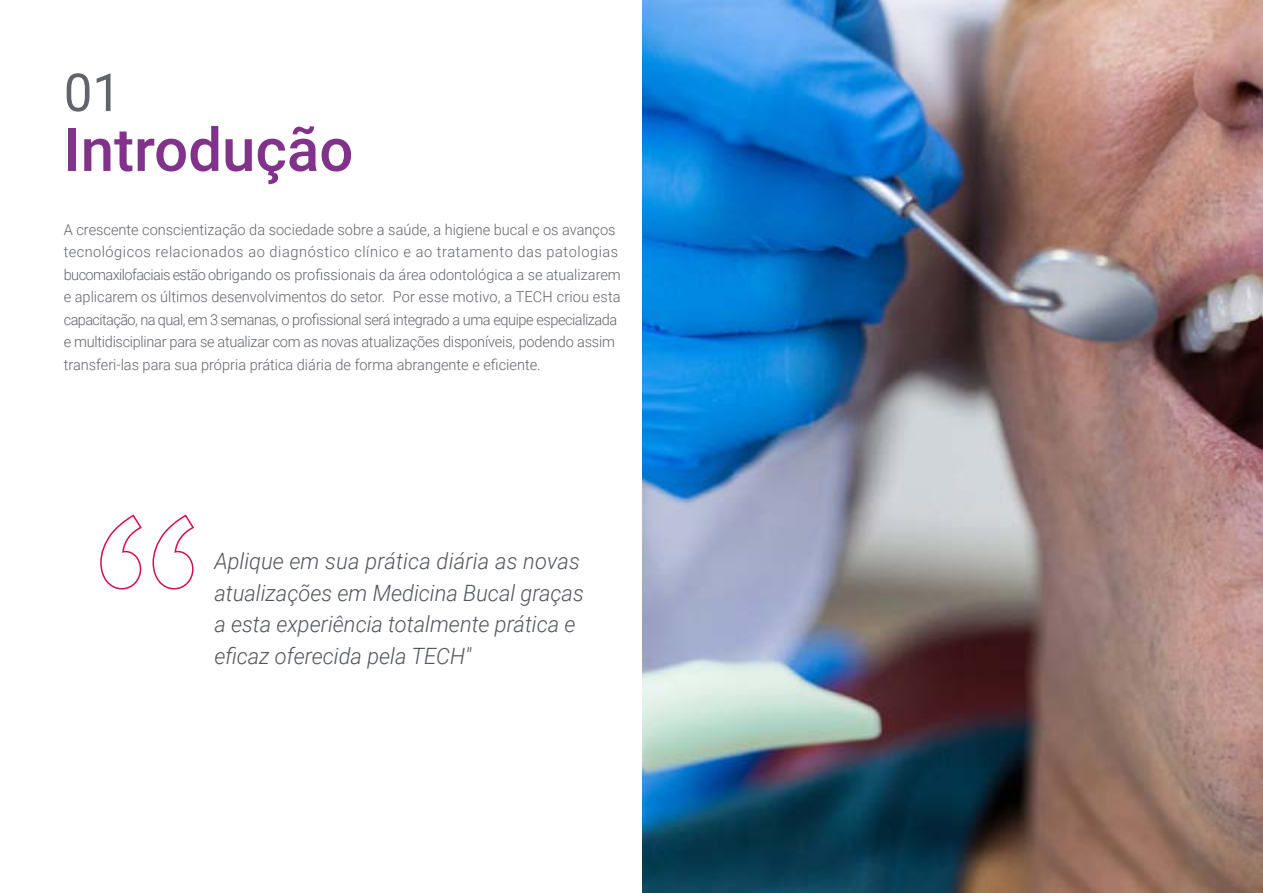
<style>
.page{position:relative;width:1263px;height:893px;background:#fff}
.page>*{position:absolute;margin:0;border:0;box-sizing:border-box;transform-origin:0 0}
.t1{font:500 60px "Roboto";color:#81328a}
.t2{font:52.5px "Roboto";color:#61646a}
.t3{font:italic 300 22.5px/31.5px "Roboto";color:#52555b}
.t4{font:300 15px/22.5px "Roboto";color:#61646a}
</style>
<div class="page">
<svg style="left:100px;top:514px;width:94px;height:76px"></svg>
<img style="left:642px;top:0;width:621px;height:893px">
<h2 class="t2" style="left:64px;top:56px;width:59px">01</h2>
<h1 class="t1" style="left:64px;top:108px;width:291px">Introdução</h1>
<p class="t4" style="left:64px;top:217px;width:559px">A crescente conscientização da sociedade sobre a saúde, a higiene bucal e os avanços tecnológicos relacionados ao diagnóstico clínico e ao tratamento das patologias bucomaxilofaciais estão obrigando os profissionais da área odontológica a se atualizarem e aplicarem os últimos desenvolvimentos do setor. Por esse motivo, a TECH criou esta capacitação, na qual, em 3 semanas, o profissional será integrado a uma equipe especializada e multidisciplinar para se atualizar com as novas atualizações disponíveis, podendo assim transferi-las para sua própria prática diária de forma abrangente e eficiente.</p>
<h3 class="t3" style="left:214px;top:544px;width:371px">Aplique em sua prática diária as novas atualizações em Medicina Bucal graças a esta experiência totalmente prática e eficaz oferecida pela TECH"</h3>
</div>
